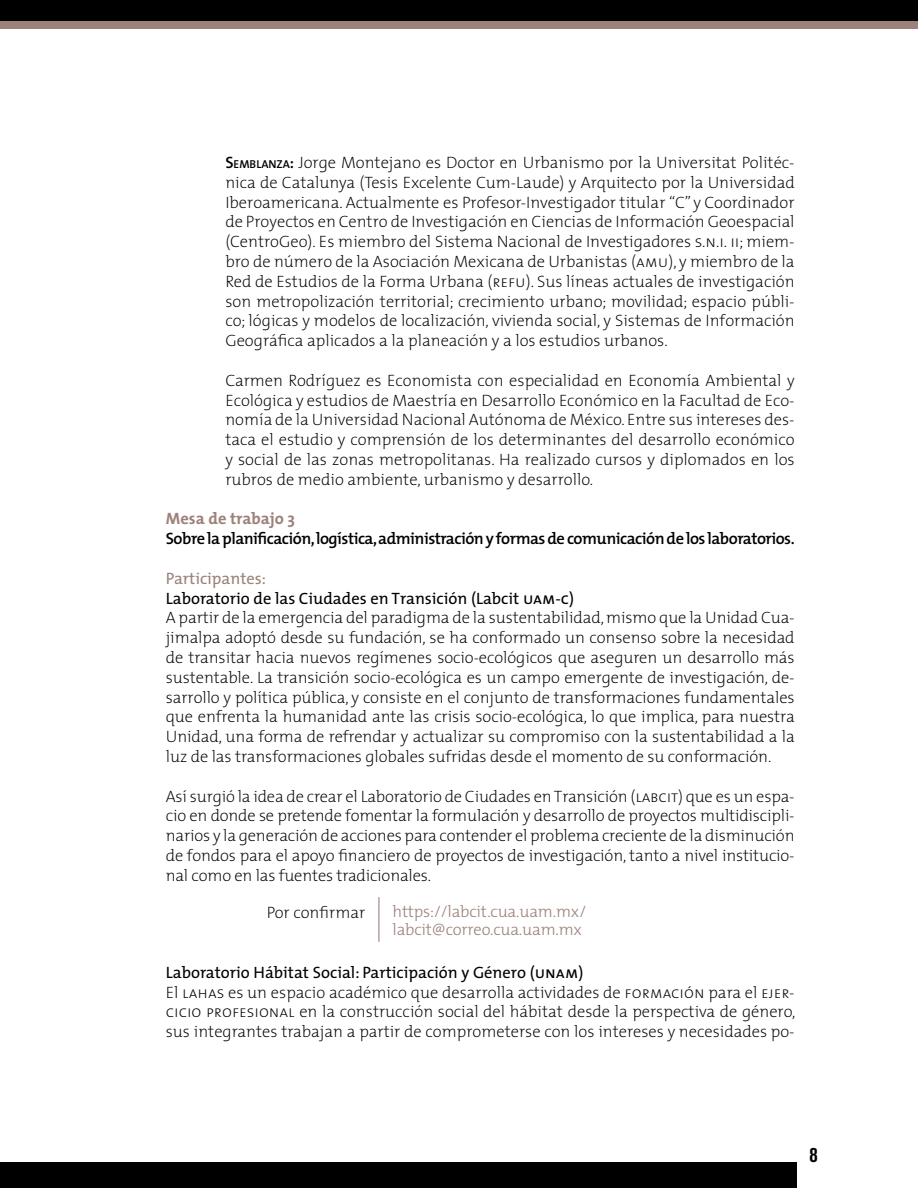
<style>
.page{position:relative;width:918px;height:1188px;background:#fff}
.page>*{position:absolute;margin:0;border:0;box-sizing:border-box;transform-origin:0 0}
.t1{font:21px "Akzidenz Grotesk BQ Bd Cnd Alt";color:#000}
.t2{font:200 16.5px/19.8px "The Mix";color:#000;text-align:justify}
.t3{font:16.5px "The Mix";color:#000}
.t4{font:600 16.5px "The Mix";letter-spacing:-.03em;color:#000}
.t5{font:300 16.5px "The Mix";letter-spacing:-.01em;color:#9c827a}
.t6{font:700 16.5px "The Mix";color:#9c827a}
.t7{font:16.5px "The Mix";color:#9c827a}
.s1{font-weight:600}
.s2{font-weight:600;font-size:11.55px}
.s3{font-family:"The Mix Extra Light Caps";font-weight:400}
.s4{font-family:"The Mix Regular Caps"}
</style>
<div class="page">
<div style="left:0;top:0;width:918px;height:21px;background:#000"></div>
<div style="left:0;top:21px;width:918px;height:8px;background:#9c827a"></div>
<div style="left:0;top:1162px;width:796px;height:26px;background:#000"></div>
<hr style="left:378px;top:897px;width:1px;height:45px;background:#9c827a">
<p class="t2" style="left:225px;top:152px;width:571px"><span class="s1">S</span><span class="s2">EMBLANZA</span><span class="s1">:</span> Jorge Montejano es Doctor en Urbanismo por la Universitat Politéc&shy;nica de Catalunya (Tesis Excelente Cum-Laude) y Arquitecto por la Universidad Iberoamericana. Actualmente es Profesor-Investigador titular “C” y Coordinador de Proyectos en Centro de Investigación en Ciencias de Información Geoespacial (CentroGeo). Es miembro del Sistema Nacional de Investigadores <span class="s3">s.n.i. ii</span>; miem&shy;bro de número de la Asociación Mexicana de Urbanistas (<span class="s3">amu</span>), y miembro de la Red de Estudios de la Forma Urbana (<span class="s3">refu</span>). Sus líneas actuales de investigación son metropolización territorial; crecimiento urbano; movilidad; espacio públi&shy;co; lógicas y modelos de localización, vivienda social, y Sistemas de Información Geográfica aplicados a la planeación y a los estudios urbanos.</p>
<p class="t2" style="left:225px;top:370px;width:571px">Carmen Rodríguez es Economista con especialidad en Economía Ambiental y Ecológica y estudios de Maestría en Desarrollo Económico en la Facultad de Eco&shy;nomía de la Universidad Nacional Autónoma de México. Entre sus intereses des&shy;taca el estudio y comprensión de los determinantes del desarrollo económico y social de las zonas metropolitanas. Ha realizado cursos y diplomados en los rubros de medio ambiente, urbanismo y desarrollo.</p>
<p class="t6" style="left:166px;top:505px;width:131px">Mesa de trabajo 3</p>
<p class="t4" style="left:166px;top:525px;width:630px">Sobre la planificación, logística, administración y formas de comunicación de los laboratorios.</p>
<p class="t7" style="left:166px;top:564px;width:102px">Participantes:</p>
<p class="t3" style="left:166px;top:584px;width:410px">Laboratorio de las Ciudades en Transición (Labcit <span class="s4">uam-c</span>)</p>
<p class="t2" style="left:166px;top:607px;width:630px">A partir de la emergencia del paradigma de la sustentabilidad, mismo que la Unidad Cua&shy;jimalpa adoptó desde su fundación, se ha conformado un consenso sobre la necesidad de transitar hacia nuevos regímenes socio-ecológicos que aseguren un desarrollo más sustentable. La transición socio-ecológica es un campo emergente de investigación, de&shy;sarrollo y política pública, y consiste en el conjunto de transformaciones fundamentales que enfrenta la humanidad ante las crisis socio-ecológica, lo que implica, para nuestra Unidad, una forma de refrendar y actualizar su compromiso con la sustentabilidad a la luz de las transformaciones globales sufridas desde el momento de su conformación.</p>
<p class="t2" style="left:166px;top:786px;width:630px">Así surgió la idea de crear el Laboratorio de Ciudades en Transición (<span class="s3">labcit</span>) que es un espa&shy;cio en donde se pretende fomentar la formulación y desarrollo de proyectos multidiscipli&shy;narios y la generación de acciones para contender el problema creciente de la disminución de fondos para el apoyo financiero de proyectos de investigación, tanto a nivel institucio&shy;nal como en las fuentes tradicionales.</p>
<p class="t2" style="left:267px;top:902px;width:100px">Por confirmar</p>
<p class="t5" style="left:393px;top:898px;width:195px">https://labcit.cua.uam.mx/</p>
<p class="t5" style="left:393px;top:915px;width:191px">labcit@correo.cua.uam.mx</p>
<p class="t3" style="left:166px;top:958px;width:419px">Laboratorio Hábitat Social: Participación y Género (<span class="s4">unam</span>)</p>
<p class="t2" style="left:166px;top:982px;width:631px">El <span class="s3">lahas</span> es un espacio académico que desarrolla actividades de <span class="s3">formación</span> para el <span class="s3">ejer&shy;cicio profesional</span> en la construcción social del hábitat desde la perspectiva de género, sus integrantes trabajan a partir de comprometerse con los intereses y necesidades po-</p>
<p class="t1" style="left:810px;top:1142px;width:10px">8</p>
</div>
